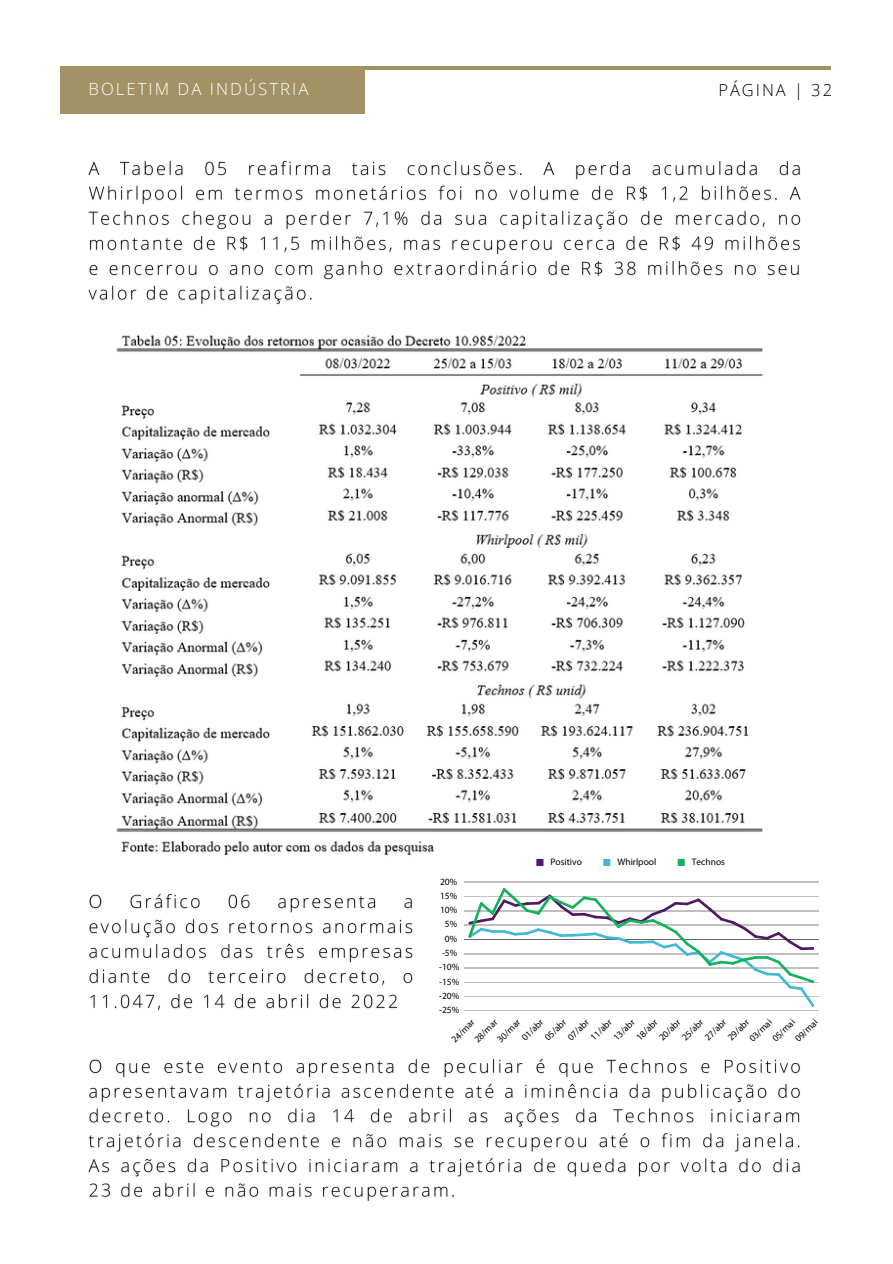
<style>
.page{position:relative;width:893px;height:1264px;background:#fff}
.page>*{position:absolute;margin:0;border:0;box-sizing:border-box;transform-origin:0 0}
.t1{font:300 16.8px "Open Sans";letter-spacing:.12em;color:#fff}
.t2{font:300 16.5px "Open Sans";letter-spacing:.12em;color:#000}
.t3{font:9.45px "Myriad Pro";color:#000}
</style>
<div class="page">
<hr style="left:60px;top:66px;width:770px;height:4px;background:#a29265">
<div style="left:60px;top:66px;width:305px;height:47px;background:#a29265"></div>
<div style="left:536px;top:858px;width:7px;height:8px;background:#4f1964"></div>
<div style="left:603px;top:858px;width:7px;height:8px;background:#41b8d5"></div>
<div style="left:677px;top:858px;width:7px;height:8px;background:#12b259"></div>
<hr style="left:464px;top:881px;width:354px;height:1px;background:#000">
<hr style="left:464px;top:896px;width:354px;height:1px;background:#000">
<hr style="left:464px;top:910px;width:354px;height:1px;background:#000">
<hr style="left:464px;top:924px;width:354px;height:1px;background:#000">
<hr style="left:464px;top:939px;width:354px;height:1px;background:#000">
<hr style="left:464px;top:953px;width:354px;height:1px;background:#000">
<hr style="left:464px;top:967px;width:354px;height:1px;background:#000">
<hr style="left:464px;top:982px;width:354px;height:1px;background:#000">
<hr style="left:464px;top:996px;width:354px;height:1px;background:#000">
<hr style="left:464px;top:1010px;width:354px;height:1px;background:#000">
<svg style="left:468px;top:888px;width:346px;height:118px"></svg>
<img style="left:116px;top:334px;width:647px;height:521px">
<img style="left:88px;top:160px;width:713px;height:145px">
<img style="left:89px;top:893px;width:324px;height:118px">
<img style="left:88px;top:1058px;width:712px;height:143px">
<p class="t1" style="left:88px;top:77px;width:221px">BOLETIM DA INDÚSTRIA</p>
<p class="t2" style="left:718px;top:79px;width:115px">PÁGINA | 32</p>
<p class="t3" style="left:440px;top:877px;width:19px">20%</p>
<p class="t3" style="left:440px;top:891px;width:19px">15%</p>
<p class="t3" style="left:440px;top:906px;width:19px">10%</p>
<p class="t3" style="left:445px;top:920px;width:14px">5%</p>
<p class="t3" style="left:445px;top:934px;width:14px">0%</p>
<p class="t3" style="left:442px;top:949px;width:17px">-5%</p>
<p class="t3" style="left:439px;top:963px;width:22px">-10%</p>
<p class="t3" style="left:439px;top:977px;width:22px">-15%</p>
<p class="t3" style="left:439px;top:991px;width:22px">-20%</p>
<p class="t3" style="left:439px;top:1006px;width:22px">-25%</p>
<p class="t3" style="left:550px;top:857px;width:33px">Positivo</p>
<p class="t3" style="left:617px;top:857px;width:40px">Whirlpool</p>
<p class="t3" style="left:691px;top:857px;width:35px">Technos</p>
<p class="t3" style="left:450px;top:1038px;width:30px;rotate:-45deg">24/mar</p>
<p class="t3" style="left:473px;top:1038px;width:30px;rotate:-45deg">28/mar</p>
<p class="t3" style="left:496px;top:1038px;width:30px;rotate:-45deg">30/mar</p>
<p class="t3" style="left:520px;top:1036px;width:28px;rotate:-45deg">01/abr</p>
<p class="t3" style="left:543px;top:1036px;width:28px;rotate:-45deg">05/abr</p>
<p class="t3" style="left:566px;top:1036px;width:28px;rotate:-45deg">07/abr</p>
<p class="t3" style="left:589px;top:1036px;width:28px;rotate:-45deg">11/abr</p>
<p class="t3" style="left:612px;top:1036px;width:28px;rotate:-45deg">13/abr</p>
<p class="t3" style="left:635px;top:1036px;width:28px;rotate:-45deg">18/abr</p>
<p class="t3" style="left:657px;top:1036px;width:28px;rotate:-45deg">20/abr</p>
<p class="t3" style="left:680px;top:1036px;width:28px;rotate:-45deg">25/abr</p>
<p class="t3" style="left:703px;top:1036px;width:28px;rotate:-45deg">27/abr</p>
<p class="t3" style="left:726px;top:1036px;width:28px;rotate:-45deg">29/abr</p>
<p class="t3" style="left:748px;top:1037px;width:29px;rotate:-45deg">03/mai</p>
<p class="t3" style="left:771px;top:1037px;width:29px;rotate:-45deg">05/mai</p>
<p class="t3" style="left:793px;top:1037px;width:29px;rotate:-45deg">09/mai</p>
</div>
